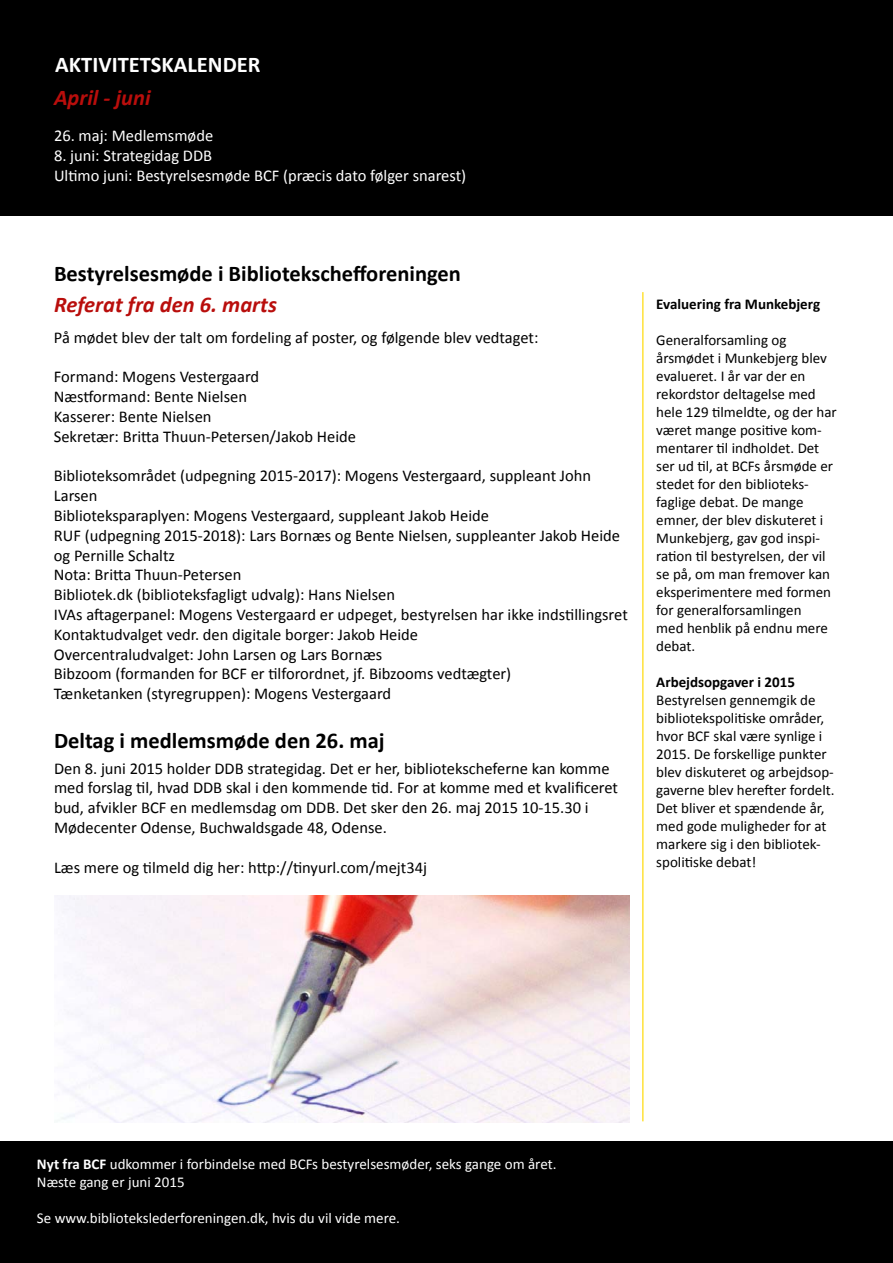
<style>
.page{position:relative;width:893px;height:1263px;background:#fff}
.page>*{position:absolute;margin:0;border:0;box-sizing:border-box;transform-origin:0 0}
.t1{font:700 22.5px "Calibri";color:#000}
.t2{font:italic 700 22.5px "Calibri";color:#b90e0c}
.t3{font:700 22.5px "Calibri";color:#fff}
.t4{font:16.5px/19.8px "Calibri";color:#000}
.t5{font:16.5px/19.8px "Calibri";color:#fff}
.t6{font:15px/18px "Calibri";color:#000}
.t7{font:15px/18px "Calibri";color:#fff}
.t8{font:700 15px "Calibri";color:#000}
.s1{font-weight:700}
</style>
<div class="page">
<div style="left:0;top:0;width:893px;height:216px;background:#000"></div>
<div style="left:0;top:1142px;width:893px;height:121px;background:#000"></div>
<hr style="left:642px;top:292px;width:2px;height:829px;background:#ffe238">
<img style="left:59px;top:896px;width:570px;height:227px">
<h1 class="t3" style="left:55px;top:50px;width:207px">AKTIVITETSKALENDER</h1>
<h1 class="t2" style="left:54px;top:84px;width:98px">April - juni</h1>
<p class="t5" style="left:54px;top:126px;width:161px">26. maj: Medlemsmøde</p>
<p class="t5" style="left:54px;top:145px;width:414px">8. juni: Strategidag DDB<br>Ultimo juni: Bestyrelsesmøde BCF (præcis dato følger snarest)</p>
<h1 class="t1" style="left:54px;top:259px;width:408px">Bestyrelsesmøde i Bibliotekschefforeningen</h1>
<h1 class="t2" style="left:54px;top:290px;width:224px">Referat fra den 6. marts</h1>
<p class="t4" style="left:54px;top:327px;width:486px">På mødet blev der talt om fordeling af poster, og følgende blev vedtaget:</p>
<p class="t4" style="left:54px;top:367px;width:304px">Formand: Mogens Vestergaard<br>Næstformand: Bente Nielsen<br>Kasserer: Bente Nielsen<br>Sekretær: Britta Thuun-Petersen/Jakob Heide</p>
<p class="t4" style="left:54px;top:466px;width:575px">Biblioteksområdet (udpegning 2015-2017): Mogens Vestergaard, suppleant John Larsen<br>Biblioteksparaplyen: Mogens Vestergaard, suppleant Jakob Heide<br>RUF (udpegning 2015-2018): Lars Bornæs og Bente Nielsen, suppleanter Jakob Heide og Pernille Schaltz<br>Nota: Britta Thuun-Petersen<br>Bibliotek.dk (biblioteksfagligt udvalg): Hans Nielsen<br>IVAs aftagerpanel: Mogens Vestergaard er udpeget, bestyrelsen har ikke indstillingsret Kontaktudvalget vedr. den digitale borger: Jakob Heide<br>Overcentraludvalget: John Larsen og Lars Bornæs<br>Bibzoom (formanden for BCF er tilforordnet, jf. Bibzooms vedtægter)<br>Tænketanken (styregruppen): Mogens Vestergaard</p>
<h1 class="t1" style="left:54px;top:726px;width:332px">Deltag i medlemsmøde den 26. maj</h1>
<p class="t4" style="left:54px;top:758px;width:566px">Den 8. juni 2015 holder DDB strategidag. Det er her, bibliotekscheferne kan komme med forslag til, hvad DDB skal i den kommende tid. For at komme med et kvalificeret bud, afvikler BCF en medlemsdag om DDB. Det sker den 26. maj 2015 10-15.30 i Mødecenter Odense, Buchwaldsgade 48, Odense.</p>
<p class="t4" style="left:54px;top:857px;width:375px">Læs mere og tilmeld dig her: http://tinyurl.com/mejt34j</p>
<p class="t8" style="left:656px;top:294px;width:165px">Evaluering fra Munkebjerg</p>
<p class="t6" style="left:656px;top:331px;width:182px">Generalforsamling og årsmødet i Munkebjerg blev evalueret. I år var der en rekordstor deltagelse med hele 129 tilmeldte, og der har været mange positive kom&shy;mentarer til indholdet. Det ser ud til, at BCFs årsmøde er stedet for den biblioteks&shy;faglige debat. De mange emner, der blev diskuteret i<br>Munkebjerg, gav god inspi&shy;ration til bestyrelsen, der vil se på, om man fremover kan eksperimentere med formen for generalforsamlingen<br>med henblik på endnu mere debat.</p>
<p class="t8" style="left:656px;top:672px;width:140px">Arbejdsopgaver i 2015</p>
<p class="t6" style="left:656px;top:691px;width:180px">Bestyrelsen gennemgik de bibliotekspolitiske områder, hvor BCF skal være synlige i<br>2015. De forskellige punkter blev diskuteret og arbejdsop&shy;gaverne blev herefter fordelt.<br>Det bliver et spændende år, med gode muligheder for at markere sig i den bibliotek&shy;spolitiske debat!</p>
<p class="t7" style="left:37px;top:1155px;width:521px"><span class="s1">Nyt fra BCF</span> udkommer i forbindelse med BCFs bestyrelsesmøder, seks gange om året.<br>Næste gang er juni 2015</p>
<p class="t7" style="left:37px;top:1209px;width:364px">Se www.bibliotekslederforeningen.dk, hvis du vil vide mere.</p>
</div>
